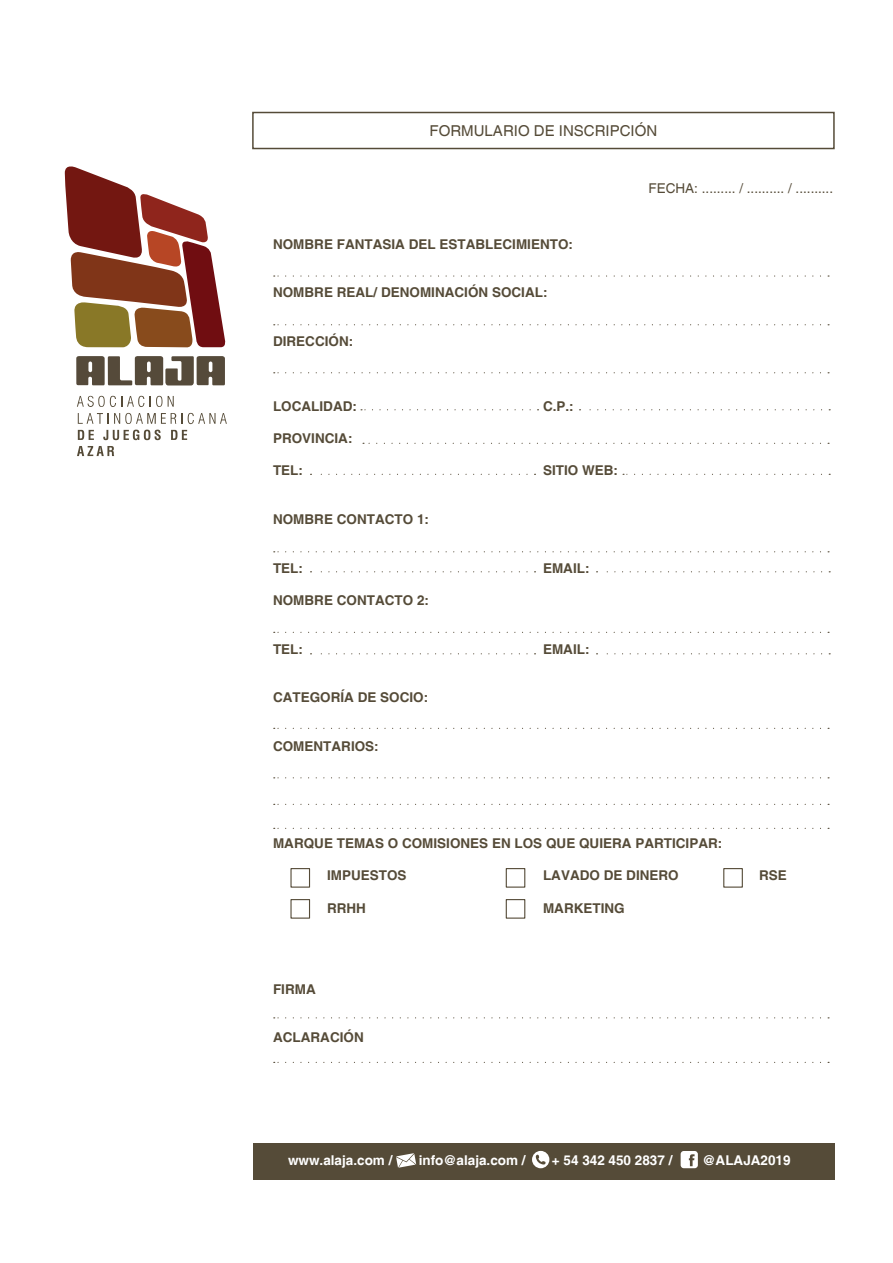
<style>
.page{position:relative;width:893px;height:1263px;background:#fff}
.page>*{position:absolute;margin:0;border:0;box-sizing:border-box;transform-origin:0 0}
.t1{font:15px "Helvetica";color:#554b38}
.t2{font:700 13.5px "Helvetica";color:#554b38}
.t3{font:700 13.5px "Helvetica";color:#fff}
.t4{font:13.5px "Helvetica";color:#554b38}
</style>
<div class="page">
<div style="left:254px;top:1143px;width:580px;height:36px;background:#554b38"></div>
<div style="left:252px;top:112px;width:583px;height:37px;border:2px solid #554b38"></div>
<svg style="left:65px;top:166px;width:161px;height:181px"></svg>
<svg style="left:76px;top:356px;width:149px;height:29px"></svg>
<svg style="left:77px;top:396px;width:67px;height:11px"></svg>
<svg style="left:150px;top:396px;width:12px;height:11px"></svg>
<svg style="left:168px;top:396px;width:6px;height:11px"></svg>
<svg style="left:78px;top:413px;width:104px;height:11px"></svg>
<svg style="left:188px;top:413px;width:39px;height:11px"></svg>
<svg style="left:78px;top:430px;width:16px;height:10px"></svg>
<svg style="left:103px;top:430px;width:58px;height:10px"></svg>
<svg style="left:171px;top:430px;width:16px;height:10px"></svg>
<svg style="left:77px;top:446px;width:37px;height:10px"></svg>
<svg style="left:274px;top:275px;width:547px;height:2px"></svg>
<svg style="left:274px;top:324px;width:547px;height:1px"></svg>
<svg style="left:274px;top:372px;width:547px;height:1px"></svg>
<svg style="left:274px;top:551px;width:547px;height:1px"></svg>
<svg style="left:274px;top:728px;width:547px;height:1px"></svg>
<svg style="left:274px;top:777px;width:547px;height:1px"></svg>
<svg style="left:274px;top:804px;width:547px;height:1px"></svg>
<svg style="left:274px;top:828px;width:547px;height:1px"></svg>
<svg style="left:274px;top:1017px;width:547px;height:1px"></svg>
<svg style="left:274px;top:1062px;width:547px;height:1px"></svg>
<svg style="left:274px;top:632px;width:547px;height:1px"></svg>
<svg style="left:363px;top:443px;width:451px;height:1px"></svg>
<svg style="left:310px;top:474px;width:217px;height:1px"></svg>
<svg style="left:623px;top:474px;width:192px;height:1px"></svg>
<svg style="left:310px;top:571px;width:217px;height:1px"></svg>
<svg style="left:597px;top:571px;width:225px;height:1px"></svg>
<svg style="left:310px;top:653px;width:217px;height:1px"></svg>
<svg style="left:597px;top:653px;width:225px;height:1px"></svg>
<svg style="left:361px;top:409px;width:169px;height:1px"></svg>
<svg style="left:579px;top:409px;width:243px;height:1px"></svg>
<div style="left:290px;top:868px;width:20px;height:20px;border:1px solid #554b38"></div>
<div style="left:290px;top:899px;width:20px;height:20px;border:1px solid #554b38"></div>
<div style="left:506px;top:868px;width:19px;height:20px;border:1px solid #554b38"></div>
<div style="left:723px;top:868px;width:20px;height:20px;border:1px solid #554b38"></div>
<div style="left:506px;top:899px;width:19px;height:20px;border:1px solid #554b38"></div>
<svg style="left:681px;top:1151px;width:17px;height:17px"></svg>
<svg style="left:532px;top:1151px;width:17px;height:17px"></svg>
<svg style="left:396px;top:1153px;width:20px;height:15px"></svg>
<p class="t1" style="left:430px;top:122px;width:229px">FORMULARIO DE INSCRIPCIÓN</p>
<p class="t2" style="left:273px;top:236px;width:301px">NOMBRE FANTASIA DEL ESTABLECIMIENTO:</p>
<p class="t2" style="left:273px;top:285px;width:276px">NOMBRE REAL/ DENOMINACIÓN SOCIAL:</p>
<p class="t2" style="left:273px;top:333px;width:82px">DIRECCIÓN:</p>
<p class="t2" style="left:273px;top:398px;width:85px">LOCALIDAD:</p>
<p class="t2" style="left:543px;top:398px;width:32px">C.P.:</p>
<p class="t2" style="left:273px;top:430px;width:81px">PROVINCIA:</p>
<p class="t2" style="left:273px;top:463px;width:31px">TEL:</p>
<p class="t2" style="left:543px;top:463px;width:77px">SITIO WEB:</p>
<p class="t2" style="left:273px;top:511px;width:157px">NOMBRE CONTACTO 1:</p>
<p class="t2" style="left:273px;top:560px;width:31px">TEL:</p>
<p class="t2" style="left:543px;top:560px;width:48px">EMAIL:</p>
<p class="t2" style="left:273px;top:592px;width:157px">NOMBRE CONTACTO 2:</p>
<p class="t2" style="left:273px;top:641px;width:31px">TEL:</p>
<p class="t2" style="left:543px;top:641px;width:48px">EMAIL:</p>
<p class="t2" style="left:273px;top:690px;width:157px">CATEGORÍA DE SOCIO:</p>
<p class="t2" style="left:273px;top:738px;width:107px">COMENTARIOS:</p>
<p class="t4" style="left:649px;top:181px;width:186px">FECHA: ......... / .......... / ..........</p>
<p class="t2" style="left:273px;top:835px;width:451px">MARQUE TEMAS O COMISIONES EN LOS QUE QUIERA PARTICIPAR:</p>
<p class="t2" style="left:327px;top:868px;width:81px">IMPUESTOS</p>
<p class="t2" style="left:543px;top:868px;width:137px">LAVADO DE DINERO</p>
<p class="t2" style="left:759px;top:868px;width:29px">RSE</p>
<p class="t2" style="left:327px;top:900px;width:40px">RRHH</p>
<p class="t2" style="left:543px;top:900px;width:83px">MARKETING</p>
<p class="t2" style="left:273px;top:981px;width:44px">FIRMA</p>
<p class="t2" style="left:273px;top:1030px;width:92px">ACLARACIÓN</p>
<p class="t3" style="left:288px;top:1153px;width:106px">www.alaja.com /</p>
<p class="t3" style="left:419px;top:1153px;width:108px">info@alaja.com /</p>
<p class="t3" style="left:552px;top:1153px;width:122px">+ 54 342 450 2837 /</p>
<p class="t3" style="left:702px;top:1153px;width:90px">@ALAJA2019</p>
</div>
